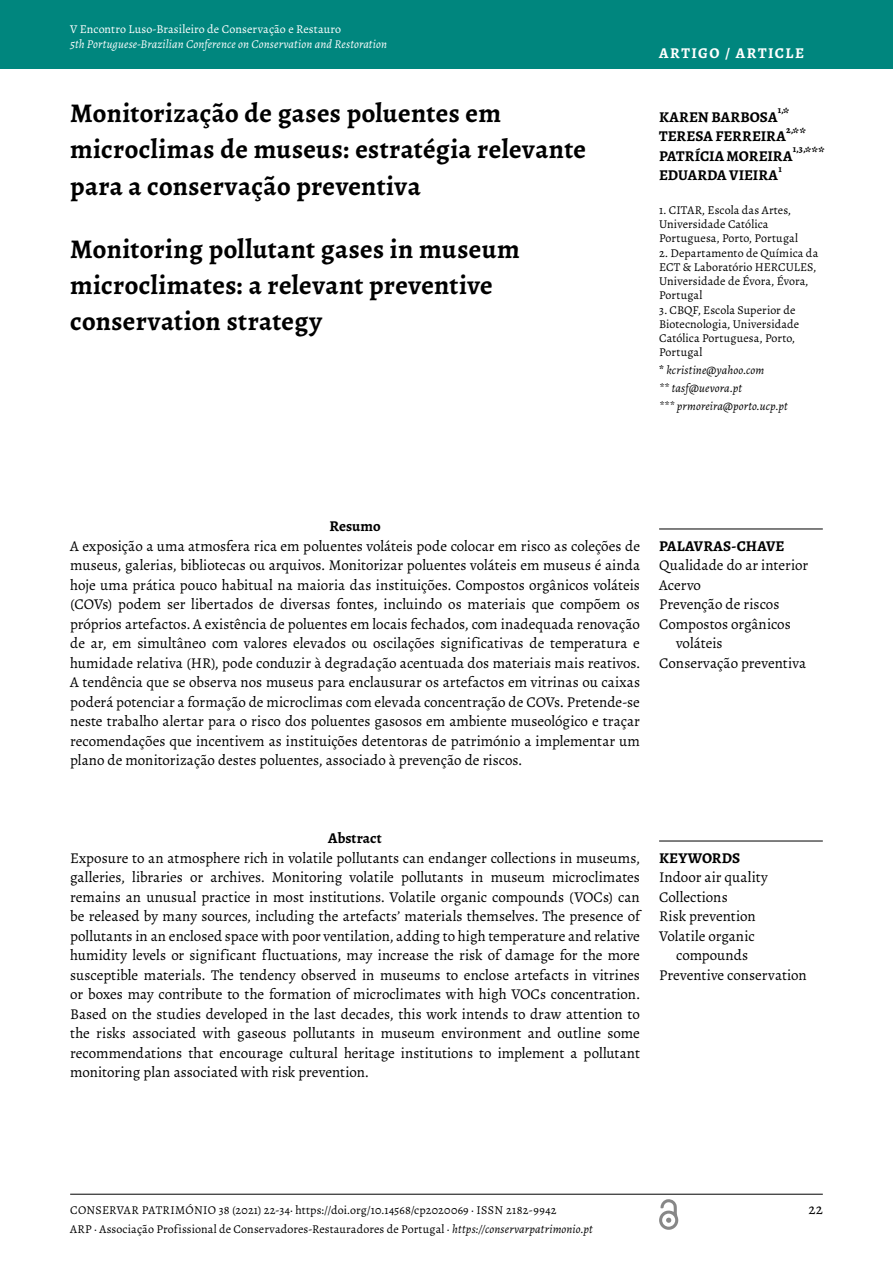
<style>
.page{position:relative;width:893px;height:1263px;background:#fff}
.page>*{position:absolute;margin:0;border:0;box-sizing:border-box;transform-origin:0 0}
.t1{font:700 27px/36.8px "Alegreya";letter-spacing:.015em;color:#000}
.t2{font:15px/19.5px "Alegreya";color:#000;text-align:justify}
.t3{font:700 15px "Alegreya";letter-spacing:.005em;color:#000}
.t4{font:700 15px "Alegreya";letter-spacing:.105em;color:#fff}
.t5{font:12px/14.2px "Alegreya";letter-spacing:.005em;color:#000}
.t6{font:italic 12px/18px "Alegreya";letter-spacing:.015em;color:#000}
.t7{font:italic 12px "Alegreya";letter-spacing:.01em;color:#fff}
.t8{font:12px "Alegreya";letter-spacing:.01em;color:#fff}
.t9{font:700 9.6px "Alegreya";color:#000}
.s1{font-size:16.5px}
.s2{font-weight:700;font-style:normal}
.s3{font-style:italic}
</style>
<div class="page">
<hr style="left:70px;top:1194px;width:753px;height:1px;background:#000">
<svg style="left:659px;top:1199px;width:20px;height:31px"></svg>
<div style="left:0;top:0;width:893px;height:69px;background:#00867e"></div>
<hr style="left:659px;top:529px;width:164px;height:1px;background:#000">
<hr style="left:659px;top:841px;width:164px;height:1px;background:#000">
<p class="t8" style="left:70px;top:22px;width:272px">V Encontro Luso-Brasileiro de Conservação e Restauro</p>
<p class="t7" style="left:70px;top:36px;width:319px">5th Portuguese-Brazilian Conference on Conservation and Restoration</p>
<h1 class="t1" style="left:70px;top:94px;width:517px">Monitorização de gases poluentes em microclimas de museus: estratégia relevante para a conservação preventiva</h1>
<h1 class="t1" style="left:70px;top:231px;width:451px;line-height:36px">Monitoring pollutant gases in museum microclimates: a relevant preventive conservation strategy</h1>
<p class="t4" style="left:642px;top:44px;width:91px">ARTÍCULO /</p>
<p class="t4" style="left:659px;top:43px;width:146px">ARTIGO / ARTICLE</p>
<p class="t9" style="left:778px;top:104px;width:13px">1,<span class="s1">*</span></p>
<p class="t3" style="left:659px;top:126px;width:128px">TERESA FERREIRA</p>
<p class="t3" style="left:659px;top:107px;width:120px">KAREN BARBOSA</p>
<p class="t9" style="left:786px;top:123px;width:21px">2,<span class="s1">**</span></p>
<p class="t3" style="left:659px;top:146px;width:135px">PATRÍCIA MOREIRA</p>
<p class="t9" style="left:793px;top:143px;width:34px">1,3,<span class="s1">***</span></p>
<p class="t3" style="left:659px;top:165px;width:120px">EDUARDA VIEIRA</p>
<p class="t9" style="left:778px;top:162px;width:5px">1</p>
<p class="t5" style="left:659px;top:203px;width:140px">1. CITAR, Escola das Artes,<br>Universidade Católica<br>Portuguesa, Porto, Portugal</p>
<p class="t5" style="left:659px;top:245px;width:161px">2. Departamento de Química da<br>ECT &amp; Laboratório HERCULES,<br>Universidade de Évora, Évora,<br>Portugal</p>
<p class="t5" style="left:659px;top:302px;width:142px">3. CBQF, Escola Superior de<br>Biotecnologia, Universidade<br>Católica Portuguesa, Porto,<br>Portugal</p>
<p class="t6" style="left:659px;top:361px;width:130px"><span class="s2">*</span> kcristine@yahoo.com<br>** tasf@uevora.pt<br>*** prmoreira@porto.ucp.pt</p>
<p class="t3" style="left:329px;top:516px;width:53px">Resumo</p>
<p class="t2" style="left:70px;top:536px;width:571px">A exposição a uma atmosfera rica em poluentes voláteis pode colocar em risco as coleções de museus, galerias, bibliotecas ou arquivos. Monitorizar poluentes voláteis em museus é ainda hoje uma prática pouco habitual na maioria das instituições. Compostos orgânicos voláteis (COVs) podem ser libertados de diversas fontes, incluindo os materiais que compõem os próprios artefactos. A existência de poluentes em locais fechados, com inadequada renovação de ar, em simultâneo com valores elevados ou oscilações significativas de temperatura e humidade relativa (HR), pode conduzir à degradação acentuada dos materiais mais reativos.<br>A tendência que se observa nos museus para enclausurar os artefactos em vitrinas ou caixas poderá potenciar a formação de microclimas com elevada concentração de COVs. Pretende-se neste trabalho alertar para o risco dos poluentes gasosos em ambiente museológico e traçar recomendações que incentivem as instituições detentoras de património a implementar um plano de monitorização destes poluentes, associado à prevenção de riscos.</p>
<p class="t3" style="left:659px;top:536px;width:127px">PALAVRAS-CHAVE</p>
<p class="t2" style="left:659px;top:555px;width:150px">Qualidade do ar interior</p>
<p class="t2" style="left:659px;top:575px;width:43px">Acervo</p>
<p class="t2" style="left:659px;top:594px;width:122px">Prevenção de riscos</p>
<p class="t2" style="left:659px;top:614px;width:133px">Compostos orgânicos</p>
<p class="t2" style="left:676px;top:633px;width:48px">voláteis</p>
<p class="t2" style="left:659px;top:653px;width:149px">Conservação preventiva</p>
<p class="t3" style="left:328px;top:828px;width:55px">Abstract</p>
<p class="t2" style="left:70px;top:848px;width:571px">Exposure to an atmosphere rich in volatile pollutants can endanger collections in museums, galleries, libraries or archives. Monitoring volatile pollutants in museum microclimates remains an unusual practice in most institutions. Volatile organic compounds (VOCs) can be released by many sources, including the artefacts’ materials themselves. The presence of pollutants in an enclosed space with poor ventilation, adding to high temperature and relative humidity levels or significant fluctuations, may increase the risk of damage for the more susceptible materials. The tendency observed in museums to enclose artefacts in vitrines or boxes may contribute to the formation of microclimates with high VOCs concentration.<br>Based on the studies developed in the last decades, this work intends to draw attention to the risks associated with gaseous pollutants in museum environment and outline some recommendations that encourage cultural heritage institutions to implement a pollutant monitoring plan associated with risk prevention.</p>
<p class="t3" style="left:659px;top:848px;width:83px">KEYWORDS</p>
<p class="t2" style="left:659px;top:867px;width:110px">Indoor air quality</p>
<p class="t2" style="left:659px;top:887px;width:70px">Collections</p>
<p class="t2" style="left:659px;top:906px;width:98px">Risk prevention</p>
<p class="t2" style="left:659px;top:926px;width:97px">Volatile organic</p>
<p class="t2" style="left:676px;top:945px;width:74px">compounds</p>
<p class="t2" style="left:659px;top:965px;width:149px">Preventive conservation</p>
<p class="t5" style="left:70px;top:1200px;width:524px;line-height:19.5px">CONSERVAR PATRIMÓNIO 38 (2021) 22-34· https://doi.org/10.14568/cp2020069 · ISSN 2182-9942<br>ARP · Associação Profissional de Conservadores-Restauradores de Portugal · <span class="s3">https://conservarpatrimonio.pt</span></p>
<p class="t2" style="left:808px;top:1199px;width:16px">22</p>
</div>
